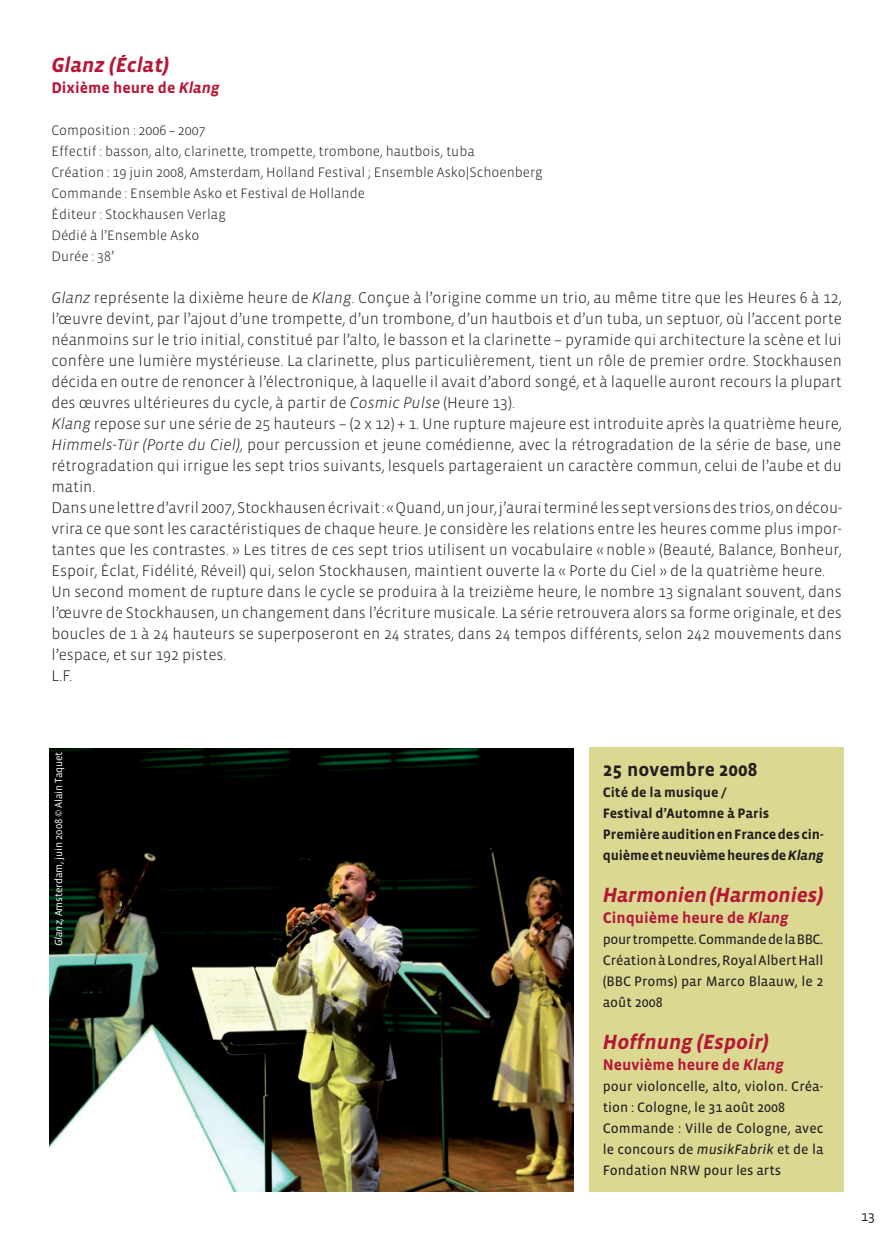
<style>
.page{position:relative;width:893px;height:1241px;background:#fff}
.page>*{position:absolute;margin:0;border:0;box-sizing:border-box;transform-origin:0 0}
.t1{font:italic 700 21px "Vista Sans OT";color:#b61737}
.t2{font:700 19.25px "Vista Sans OT";color:#231f20}
.t3{font:300 15.75px/21px "Vista Sans OT";color:#231f20}
.t4{font:700 15.75px "Vista Sans OT";color:#b61737}
.t5{font:300 14px/21px "Vista Sans OT";color:#231f20}
.t6{font:14px/21px "Vista Sans OT";color:#231f20;text-align:justify}
.t7{font:700 14px/21px "Vista Sans OT";letter-spacing:-.005em;color:#231f20}
.t8{font:14px "Vista Sans OT";color:#231f20}
.t9{font:10.5px "Vista Sans OT";letter-spacing:-.01em;color:#fff}
.s1{font-style:italic}
</style>
<div class="page">
<div style="left:589px;top:747px;width:254px;height:444px;background:#dbd892"></div>
<img style="left:50px;top:748px;width:524px;height:443px">
<h1 class="t1" style="left:51px;top:52px;width:120px">Glanz (Éclat)</h1>
<p class="t4" style="left:51px;top:78px;width:170px">Dixième heure de <span class="s1">Klang</span></p>
<p class="t5" style="left:51px;top:119px;width:493px">Composition : 2006 – 2007<br>Effectif : basson, alto, clarinette, trompette, trombone, hautbois, tuba<br>Création : 19 juin 2008, Amsterdam, Holland Festival ; Ensemble Asko|Schoenberg Commande : Ensemble Asko et Festival de Hollande<br>Éditeur : Stockhausen Verlag<br>Dédié à l’Ensemble Asko<br>Durée : 38’</p>
<p class="t3" style="left:51px;top:287px;width:792px"><span class="s1">Glanz</span> représente la dixième heure de <span class="s1">Klang</span>. Conçue à l’origine comme un trio, au même titre que les Heures 6 à 12, l’œuvre devint, par l’ajout d’une trompette, d’un trombone, d’un hautbois et d’un tuba, un septuor, où l’accent porte néanmoins sur le trio initial, constitué par l’alto, le basson et la clarinette – pyramide qui architecture la scène et lui confère une lumière mystérieuse. La clarinette, plus particulièrement, tient un rôle de premier ordre. Stockhausen décida en outre de renoncer à l’électronique, à laquelle il avait d’abord songé, et à laquelle auront recours la plupart des œuvres ultérieures du cycle, à partir de <span class="s1">Cosmic Pulse</span> (Heure 13).<br><span class="s1">Klang</span> repose sur une série de 25 hauteurs – (2 x 12) + 1. Une rupture majeure est introduite après la quatrième heure, <span class="s1">Himmels-Tür (Porte du Ciel)</span>, pour percussion et jeune comédienne, avec la rétrogradation de la série de base, une rétrogradation qui irrigue les sept trios suivants, lesquels partageraient un caractère commun, celui de l’aube et du matin.<br>Dans une lettre d’avril 2007, Stockhausen écrivait : « Quand, un jour, j’aurai terminé les sept versions des trios, on décou&shy;vrira ce que sont les caractéristiques de chaque heure. Je considère les relations entre les heures comme plus impor&shy;tantes que les contrastes. » Les titres de ces sept trios utilisent un vocabulaire « noble » (Beauté, Balance, Bonheur, Espoir, Éclat, Fidélité, Réveil) qui, selon Stockhausen, maintient ouverte la « Porte du Ciel » de la quatrième heure.<br>Un second moment de rupture dans le cycle se produira à la treizième heure, le nombre 13 signalant souvent, dans l’œuvre de Stockhausen, un changement dans l’écriture musicale. La série retrouvera alors sa forme originale, et des boucles de 1 à 24 hauteurs se superposeront en 24 strates, dans 24 tempos différents, selon 242 mouvements dans l’espace, et sur 192 pistes.<br>L.F.</p>
<p class="t9" style="left:52px;top:946px;width:196px;rotate:-90deg"><span class="s1">Glanz</span>, Amsterdam, juin 2008 © Alain Taquet</p>
<p class="t2" style="left:603px;top:757px;width:156px">25 novembre 2008</p>
<p class="t7" style="left:603px;top:781px;width:222px">Cité de la musique /<br>Festival d’Automne à Paris<br>Première audition en France des cin&shy;quièmeetneuvièmeheuresde<span class="s1">Klang</span></p>
<h1 class="t1" style="left:603px;top:882px;width:222px">Harmonien (Harmonies)</h1>
<p class="t4" style="left:603px;top:908px;width:187px">Cinquième heure de <span class="s1">Klang</span></p>
<p class="t6" style="left:603px;top:928px;width:222px">pourtrompette.CommandedelaBBC.<br>Création à Londres, Royal Albert Hall (BBC Proms) par Marco Blaauw, le 2 août 2008</p>
<h1 class="t1" style="left:603px;top:1029px;width:168px">Hoffnung (Espoir)</h1>
<p class="t4" style="left:603px;top:1055px;width:183px">Neuvième heure de <span class="s1">Klang</span></p>
<p class="t6" style="left:603px;top:1075px;width:222px;text-align:left">pour violoncelle, alto, violon. Créa&shy;tion : Cologne, le 31 août 2008<br>Commande : Ville de Cologne, avec le concours de <span class="s1">musikFabrik</span> et de la<br>Fondation NRW pour les arts</p>
<p class="t8" style="left:861px;top:1207px;width:15px">13</p>
</div>
